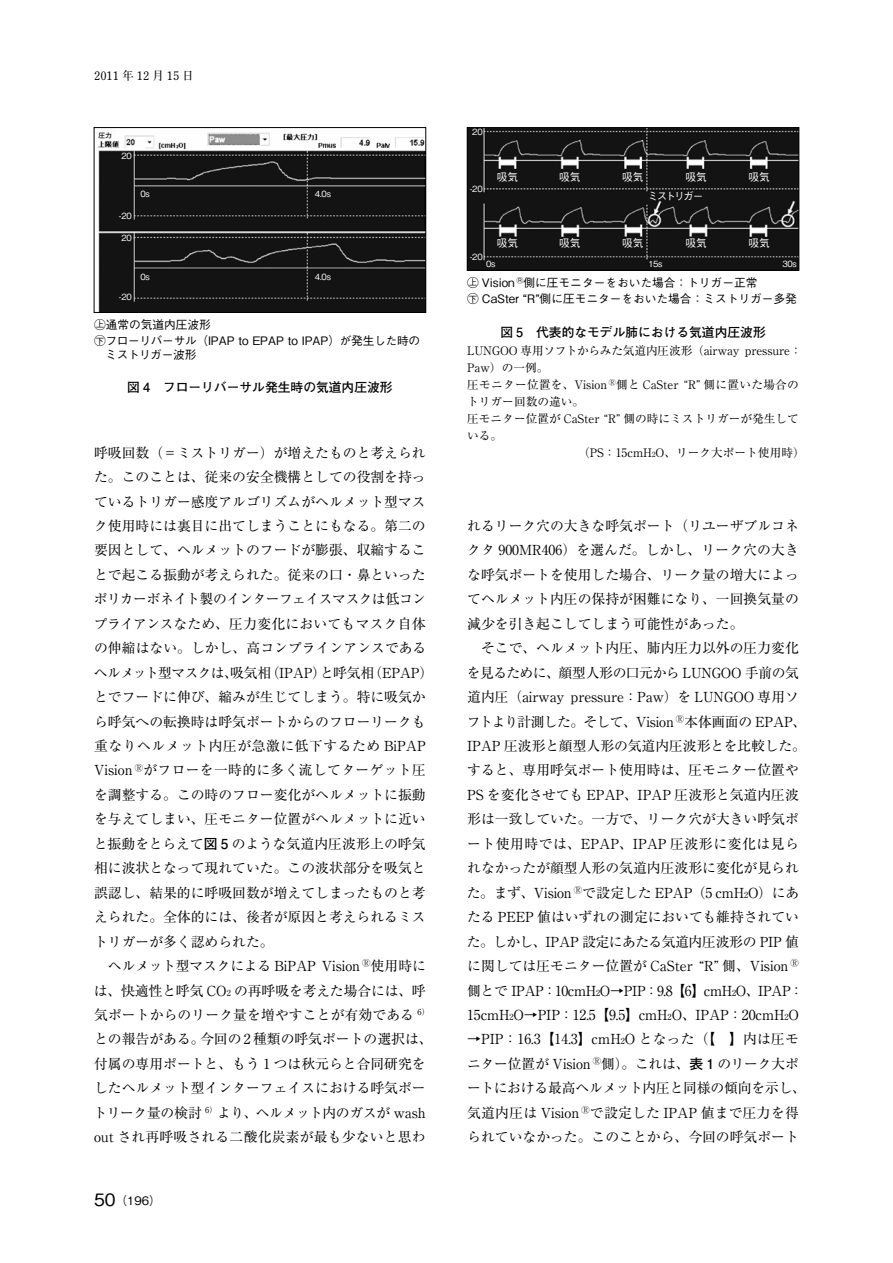
<style>
.page{position:relative;width:893px;height:1263px;background:#fff}
.page>*{position:absolute;margin:0;border:0;box-sizing:border-box;transform-origin:0 0}
.t1{font:13.8px/24.5px "Ryumin Pr 5";color:#000}
.t2{font:700 12.75px "Futo Go B101 Pr 5";color:#000}
.t3{font:11.7px "Ryumin Pr 5";color:#000}
.t4{font:500 11.7px/15.9px "Gothic BBB Pr 5";color:#000}
.t5{font:11.7px "Ryumin Pr 5";letter-spacing:.025em;color:#000}
.t6{font:700 11.7px "Futo Min A101 Pr 5";color:#000}
.t7{font:500 11.7px "Gothic BBB Pr 5";letter-spacing:-.035em;color:#000}
.t8{font:500 10.65px "Gothic BBB Pr 5";color:#fff}
.t9{font:500 8.55px "Gothic BBB Pr 5";letter-spacing:-.035em;color:#fff}
.t10{font:700 6.75px "Futo Go B101 Pr 5";color:#000}
.s1{font-family:"Futo Go B101 Pr 5";font-weight:700}
.s2{font-size:8.25px}
.s3{font-size:16.95px}
.s4{font-size:7.05px}
</style>
<div class="page">
<img style="left:469px;top:129px;width:328px;height:140px">
<div style="left:467px;top:127px;width:332px;height:144px;border:1px solid #000"></div>
<img style="left:98px;top:132px;width:326px;height:179px">
<div style="left:94px;top:127px;width:332px;height:186px;border:1px solid #000"></div>
<p class="t6" style="left:94px;top:67px;width:101px">2011 年 12 月 15 日</p>
<p class="t10" style="left:98px;top:130px;width:15px">圧力</p>
<p class="t9" style="left:121px;top:149px;width:12px">20</p>
<p class="t9" style="left:119px;top:209px;width:14px">-20</p>
<p class="t9" style="left:121px;top:230px;width:12px">20</p>
<p class="t9" style="left:140px;top:187px;width:11px">0s</p>
<p class="t9" style="left:119px;top:290px;width:14px">-20</p>
<p class="t9" style="left:140px;top:270px;width:11px">0s</p>
<p class="t9" style="left:315px;top:187px;width:18px">4.0s</p>
<p class="t9" style="left:315px;top:270px;width:18px">4.0s</p>
<p class="t4" style="left:94px;top:316px;width:328px">㊤通常の気道内圧波形<br>㊦フローリバーサル（IPAP to EPAP to IPAP）が発生した時の</p>
<p class="t7" style="left:106px;top:345px;width:92px">ミストリガー波形</p>
<p class="t2" style="left:127px;top:377px;width:267px">図 4　フローリバーサル発生時の気道内圧波形</p>
<p class="t1" style="left:94px;top:439px;width:341px">呼吸回数（＝ミストリガー）が増えたものと考えられた。このことは、従来の安全機構としての役割を持っているトリガー感度アルゴリズムがヘルメット型マスク使用時には裏目に出てしまうことにもなる。第二の要因として、ヘルメットのフードが膨張、収縮することで起こる振動が考えられた。従来の口・鼻といったポリカーボネイト製のインターフェイスマスクは低コンプライアンスなため、圧力変化においてもマスク自体の伸縮はない。しかし、高コンプラインアンスであるヘルメット型マスクは、吸気相（IPAP）と呼気相（EPAP）とでフードに伸び、縮みが生じてしまう。特に吸気から呼気への転換時は呼気ポートからのフローリークも重なりヘルメット内圧が急激に低下するため BiPAP<br>Vision <sup>Ⓡ</sup>がフローを一時的に多く流してターゲット圧を調整する。この時のフロー変化がヘルメットに振動を与えてしまい、圧モニター位置がヘルメットに近いと振動をとらえて<span class="s1">図 5</span> のような気道内圧波形上の呼気相に波状となって現れていた。この波状部分を吸気と誤認し、結果的に呼吸回数が増えてしまったものと考えられた。全体的には、後者が原因と考えられるミストリガーが多く認められた。<br>　ヘルメット型マスクによる BiPAP Vision <sup>Ⓡ</sup>使用時には、快適性と呼気 CO<span class="s2">2</span> の再呼吸を考えた場合には、呼気ポートからのリーク量を増やすことが有効である <sup>6）</sup>との報告がある。今回の 2 種類の呼気ポートの選択は、付属の専用ポートと、もう 1 つは秋元らと合同研究をしたヘルメット型インターフェイスにおける呼気ポートリーク量の検討 <sup>6）</sup>より、ヘルメット内のガスが wash out され再呼吸される二酸化炭素が最も少ないと思わ</p>
<p class="t4" style="left:94px;top:1191px;width:68px"><span class="s3">50</span>（196）</p>
<p class="t9" style="left:472px;top:125px;width:12px">20</p>
<p class="t9" style="left:470px;top:182px;width:14px">-20</p>
<p class="t8" style="left:497px;top:169px;width:23px">吸気</p>
<p class="t8" style="left:497px;top:235px;width:23px">吸気</p>
<p class="t8" style="left:559px;top:169px;width:23px">吸気</p>
<p class="t8" style="left:559px;top:235px;width:23px">吸気</p>
<p class="t8" style="left:622px;top:169px;width:23px">吸気</p>
<p class="t8" style="left:685px;top:169px;width:23px">吸気</p>
<p class="t8" style="left:648px;top:187px;width:57px">ミストリガー</p>
<p class="t8" style="left:622px;top:235px;width:23px">吸気</p>
<p class="t8" style="left:685px;top:235px;width:23px">吸気</p>
<p class="t8" style="left:748px;top:169px;width:23px">吸気</p>
<p class="t8" style="left:748px;top:235px;width:23px">吸気</p>
<p class="t9" style="left:470px;top:250px;width:14px">-20</p>
<p class="t9" style="left:486px;top:257px;width:11px">0s</p>
<p class="t9" style="left:649px;top:257px;width:15px">15s</p>
<p class="t9" style="left:782px;top:257px;width:16px">30s</p>
<p class="t4" style="left:467px;top:274px;width:331px">㊤ Vision <sup>Ⓡ</sup>側に圧モニターをおいた場合：トリガー正常<br>㊦ CaSter “R”側に圧モニターをおいた場合：ミストリガー多発</p>
<p class="t2" style="left:500px;top:322px;width:267px">図 5　代表的なモデル肺における気道内圧波形</p>
<p class="t3" style="left:467px;top:341px;width:336px">LUNGOO 専用ソフトからみた気道内圧波形（airway pressure：</p>
<p class="t3" style="left:467px;top:358px;width:83px">Paw）の一例。</p>
<p class="t5" style="left:467px;top:375px;width:333px">圧モニター位置を、Vision <sup>Ⓡ</sup>側と CaSter “R” 側に置いた場合の</p>
<p class="t3" style="left:467px;top:392px;width:118px">トリガー回数の違い。</p>
<p class="t3" style="left:467px;top:409px;width:333px">圧モニター位置が CaSter “R” 側の時にミストリガーが発生して</p>
<p class="t3" style="left:467px;top:426px;width:37px">いる。</p>
<p class="t3" style="left:578px;top:443px;width:228px">（PS：15cmH<span class="s4">2</span>O、リーク大ポート使用時）</p>
<p class="t1" style="left:467px;top:513px;width:341px">れるリーク穴の大きな呼気ポート（リユーザブルコネクタ 900MR406）を選んだ。しかし、リーク穴の大きな呼気ポートを使用した場合、リーク量の増大によってヘルメット内圧の保持が困難になり、一回換気量の減少を引き起こしてしまう可能性があった。<br>　そこで、ヘルメット内圧、肺内圧力以外の圧力変化を見るために、顔型人形の口元から LUNGOO 手前の気道内圧（airway pressure：Paw）を LUNGOO 専用ソフトより計測した。そして、Vision <sup>Ⓡ</sup>本体画面の EPAP、<br>IPAP 圧波形と顔型人形の気道内圧波形とを比較した。すると、専用呼気ポート使用時は、圧モニター位置や<br>PS を変化させても EPAP、IPAP 圧波形と気道内圧波形は一致していた。一方で、リーク穴が大きい呼気ポート使用時では、EPAP、IPAP 圧波形に変化は見られなかったが顔型人形の気道内圧波形に変化が見られた。まず、Vision <sup>Ⓡ</sup>で設定した EPAP（5 cmH<span class="s2">2</span>O）にあたる PEEP 値はいずれの測定においても維持されていた。しかし、IPAP 設定にあたる気道内圧波形の PIP 値に関しては圧モニター位置が CaSter “R” 側、Vision <sup>Ⓡ</sup>側とで IPAP：10cmH<span class="s2">2</span>O→PIP：9.8【6】cmH<span class="s2">2</span>O、IPAP：<br>15cmH<span class="s2">2</span>O→PIP：12.5【9.5】cmH<span class="s2">2</span>O、IPAP：20cmH<span class="s2">2</span>O</p>
<p class="t1" style="left:467px;top:1026px;width:341px">→PIP：16.3【14.3】cmH<span class="s2">2</span>O となった（【　】内は圧モニター位置が Vision <sup>Ⓡ</sup>側）。これは、<span class="s1">表 1</span> のリーク大ポートにおける最高ヘルメット内圧と同様の傾向を示し、気道内圧は Vision <sup>Ⓡ</sup>で設定した IPAP 値まで圧力を得られていなかった。このことから、今回の呼気ポート</p>
</div>
